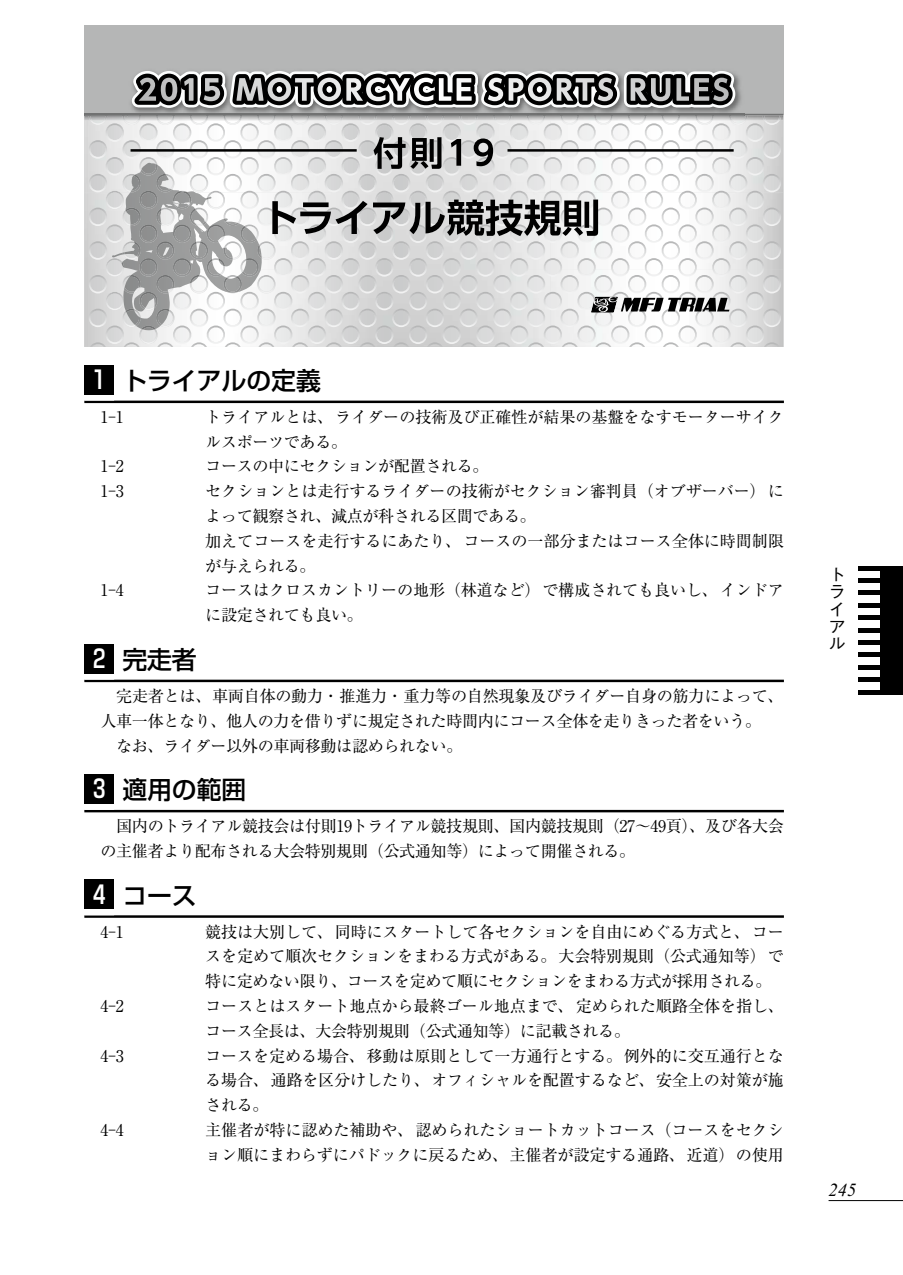
<style>
.page{position:relative;width:903px;height:1275px;background:#fff}
.page>*{position:absolute;margin:0;border:0;box-sizing:border-box;transform-origin:0 0}
.t1{font:24.85px "Shin Go Pro Medium 90 msp RKSJ H";color:#000}
.t2{font:italic 18.55px "Times New Roman";color:#000}
.t3{font:17.32px/17.3px "Gothic BBB Pro Medium 90 msp RKSJ H";color:#000}
.t4{font:16.1px/24.8px "Ryumin Pro Regular 90 msp RKSJ H";letter-spacing:-.01em;color:#000}
.s1{color:#fff}
</style>
<div class="page">
<div style="left:858px;top:578px;width:25px;height:5px;background:#000"></div>
<div style="left:858px;top:590px;width:25px;height:5px;background:#000"></div>
<div style="left:858px;top:603px;width:25px;height:5px;background:#000"></div>
<div style="left:858px;top:615px;width:25px;height:5px;background:#000"></div>
<hr style="left:858px;top:628px;width:25px;height:4px;background:#000">
<div style="left:858px;top:640px;width:25px;height:5px;background:#000"></div>
<div style="left:858px;top:652px;width:25px;height:5px;background:#000"></div>
<div style="left:858px;top:665px;width:25px;height:5px;background:#000"></div>
<div style="left:858px;top:677px;width:25px;height:5px;background:#000"></div>
<hr style="left:858px;top:690px;width:25px;height:4px;background:#000">
<hr style="left:858px;top:566px;width:25px;height:4px;background:#000">
<div style="left:881px;top:566px;width:22px;height:128px;background:#000"></div>
<hr style="left:828px;top:1200px;width:75px;height:1px;background:#000">
<hr style="left:84px;top:401px;width:700px;height:2px;background:#000">
<hr style="left:84px;top:680px;width:700px;height:2px;background:#000">
<hr style="left:84px;top:810px;width:700px;height:2px;background:#000">
<hr style="left:84px;top:915px;width:700px;height:3px;background:#000">
<div style="left:84px;top:365px;width:30px;height:29px;background:#000"></div>
<div style="left:84px;top:644px;width:30px;height:29px;background:#000"></div>
<div style="left:84px;top:774px;width:30px;height:30px;background:#000"></div>
<div style="left:84px;top:879px;width:30px;height:30px;background:#000"></div>
<hr style="left:84px;top:114px;width:43px;height:1px;background:#717272">
<svg style="left:88px;top:25px;width:695px;height:322px"></svg>
<h1 class="t1" style="left:93px;top:371px;width:229px"><span class="s1">1</span> トライアルの定義</h1>
<p class="t4" style="left:100px;top:407px;width:25px">1-1</p>
<p class="t4" style="left:205px;top:407px;width:580px">トライアルとは、ライダーの技術及び正確性が結果の基盤をなすモーターサイクルスポーツである。</p>
<p class="t4" style="left:100px;top:456px;width:25px">1-2</p>
<p class="t4" style="left:205px;top:456px;width:285px">コースの中にセクションが配置される。</p>
<p class="t4" style="left:100px;top:481px;width:25px">1-3</p>
<p class="t4" style="left:205px;top:481px;width:580px">セクションとは走行するライダーの技術がセクション審判員（オブザーバー）によって観察され、減点が科される区間である。<br>加えてコースを走行するにあたり、コースの一部分またはコース全体に時間制限が与えられる。</p>
<p class="t4" style="left:100px;top:580px;width:25px">1-4</p>
<p class="t4" style="left:205px;top:580px;width:580px">コースはクロスカントリーの地形（林道など）で構成されても良いし、インドアに設定されても良い。</p>
<h1 class="t1" style="left:93px;top:651px;width:105px"><span class="s1">2</span> 完走者</h1>
<p class="t4" style="left:100px;top:686px;width:685px">　完走者とは、車両自体の動力・推進力・重力等の自然現象及びライダー自身の筋力によって、人車一体となり、他人の力を借りずに規定された時間内にコース全体を走りきった者をいう。<br>　なお、ライダー以外の車両移動は認められない。</p>
<h1 class="t1" style="left:93px;top:781px;width:155px"><span class="s1">3</span> 適用の範囲</h1>
<p class="t4" style="left:100px;top:816px;width:685px">　国内のトライアル競技会は付則19トライアル競技規則、国内競技規則（27～49頁）、及び各大会の主催者より配布される大会特別規則（公式通知等）によって開催される。</p>
<h1 class="t1" style="left:93px;top:886px;width:105px"><span class="s1">4</span> コース</h1>
<p class="t4" style="left:100px;top:921px;width:25px">4-1</p>
<p class="t4" style="left:205px;top:921px;width:580px;text-align:justify">競技は大別して、同時にスタートして各セクションを自由にめぐる方式と、コースを定めて順次セクションをまわる方式がある。大会特別規則（公式通知等）で特に定めない限り、コースを定めて順にセクションをまわる方式が採用される。</p>
<p class="t4" style="left:100px;top:996px;width:25px">4-2</p>
<p class="t4" style="left:205px;top:996px;width:580px">コースとはスタート地点から最終ゴール地点まで、定められた順路全体を指し、コース全長は、大会特別規則（公式通知等）に記載される。</p>
<p class="t4" style="left:100px;top:1045px;width:25px">4-3</p>
<p class="t4" style="left:205px;top:1045px;width:580px;text-align:justify">コースを定める場合、移動は原則として一方通行とする。例外的に交互通行となる場合、通路を区分けしたり、オフィシャルを配置するなど、安全上の対策が施される。</p>
<p class="t4" style="left:100px;top:1120px;width:25px">4-4</p>
<p class="t4" style="left:205px;top:1120px;width:580px">主催者が特に認めた補助や、認められたショートカットコース（コースをセクション順にまわらずにパドックに戻るため、主催者が設定する通路、近道）の使用</p>
<p class="t3" style="left:828px;top:568px;width:18px">トライアル</p>
<p class="t2" style="left:828px;top:1179px;width:29px">245</p>
</div>
